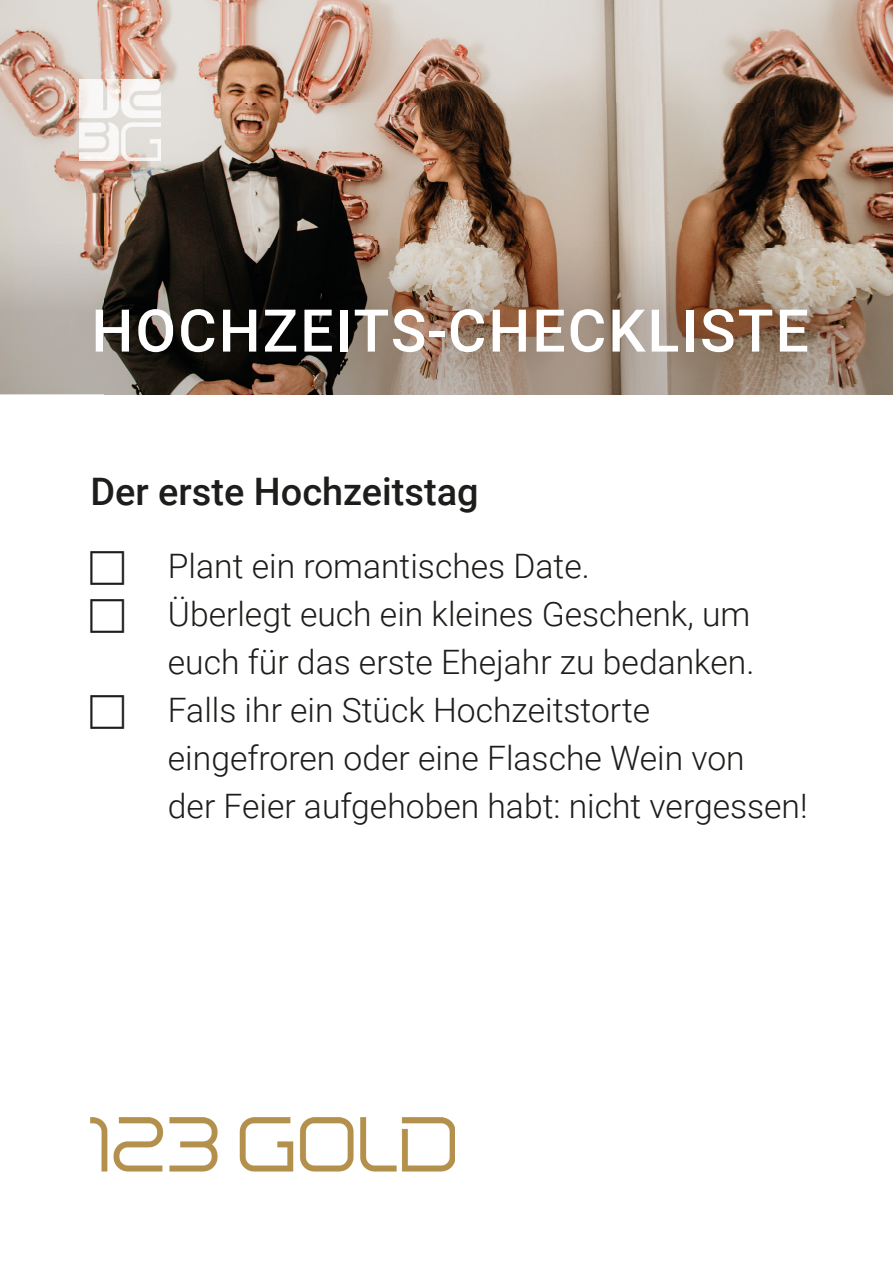
<style>
.page{position:relative;width:893px;height:1263px;background:#fff}
.page>*{position:absolute;margin:0;border:0;box-sizing:border-box;transform-origin:0 0}
.t1{font:500 58.95px "Roboto";letter-spacing:.035em;color:#fff}
.t2{font:500 37.95px "Roboto";color:#1d1d1b}
.t3{font:300 33.75px/48px "Roboto";color:#1d1d1b}
</style>
<div class="page">
<img style="left:0;top:0;width:893px;height:103px">
<img style="left:0;top:103px;width:105px;height:291px">
<img style="left:158px;top:103px;width:735px;height:291px">
<img style="left:105px;top:161px;width:53px;height:233px">
<img style="left:90px;top:1117px;width:365px;height:54px">
<img style="left:79px;top:79px;width:82px;height:82px">
<h1 class="t1" style="left:91px;top:289px;width:719px">HOCHZEITS-CHECKLISTE</h1>
<p class="t2" style="left:90px;top:464px;width:390px">Der erste Hochzeitstag</p>
<p class="t3" style="left:168px;top:540px;width:641px">Plant ein romantisches Date.<br>Überlegt euch ein kleines Geschenk, um euch für das erste Ehejahr zu bedanken.<br>Falls ihr ein Stück Hochzeitstorte eingefroren oder eine Flasche Wein von<br>der Feier aufgehoben habt: nicht vergessen!</p>
</div>
